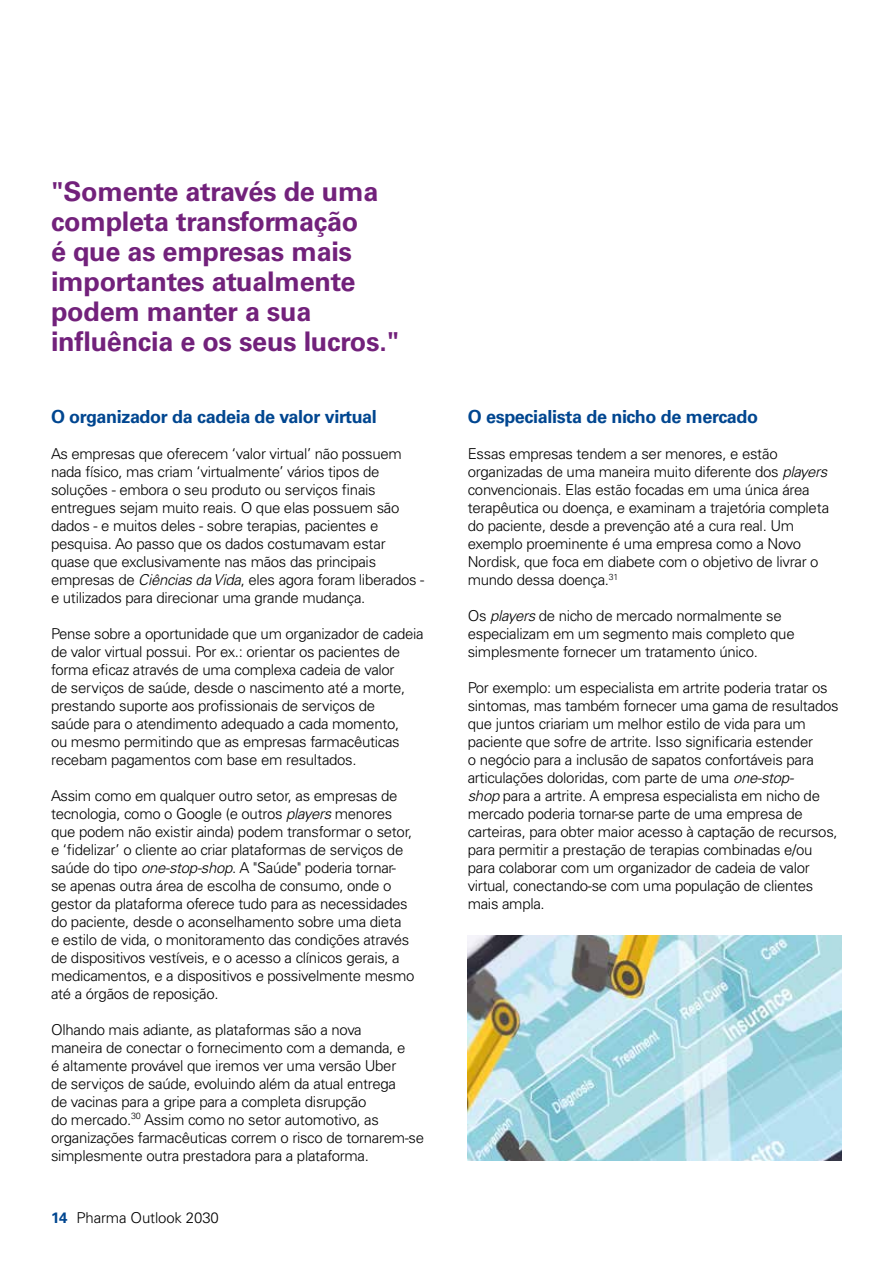
<style>
.page{position:relative;width:893px;height:1263px;background:#fff}
.page>*{position:absolute;margin:0;border:0;box-sizing:border-box;transform-origin:0 0}
.t1{font:700 27px/30px "Univers LT Std";letter-spacing:-.01em;color:#72217b}
.t2{font:700 18px "Univers LT Std";letter-spacing:-.02em;color:#004690}
.t3{font:300 15px/18px "Univers LT Std";letter-spacing:-.02em;color:#000}
.s1{font-style:italic}
.s2{font-weight:700;color:#004690}
</style>
<div class="page">
<img style="left:468px;top:935px;width:374px;height:226px">
<h1 class="t1" style="left:51px;top:177px;width:350px">"Somente através de uma completa transformação<br>é que as empresas mais importantes atualmente podem manter a sua influência e os seus lucros."</h1>
<p class="t2" style="left:51px;top:406px;width:327px">O organizador da cadeia de valor virtual</p>
<p class="t3" style="left:51px;top:445px;width:375px">As empresas que oferecem ‘valor virtual’ não possuem nada físico, mas criam ‘virtualmente’ vários tipos de soluções - embora o seu produto ou serviços finais entregues sejam muito reais. O que elas possuem são dados - e muitos deles - sobre terapias, pacientes e pesquisa. Ao passo que os dados costumavam estar quase que exclusivamente nas mãos das principais empresas de <span class="s1">Ciências da Vida</span>, eles agora foram liberados - e utilizados para direcionar uma grande mudança.</p>
<p class="t3" style="left:51px;top:625px;width:374px">Pense sobre a oportunidade que um organizador de cadeia de valor virtual possui. Por ex.: orientar os pacientes de forma eficaz através de uma complexa cadeia de valor<br>de serviços de saúde, desde o nascimento até a morte, prestando suporte aos profissionais de serviços de<br>saúde para o atendimento adequado a cada momento,<br>ou mesmo permitindo que as empresas farmacêuticas recebam pagamentos com base em resultados.</p>
<p class="t3" style="left:51px;top:787px;width:365px">Assim como em qualquer outro setor, as empresas de tecnologia, como o Google (e outros <span class="s1">players</span> menores que podem não existir ainda) podem transformar o setor, e ‘fidelizar’ o cliente ao criar plataformas de serviços de saúde do tipo <span class="s1">one-stop-shop</span>. A "Saúde" poderia tornar&shy;se apenas outra área de escolha de consumo, onde o gestor da plataforma oferece tudo para as necessidades do paciente, desde o aconselhamento sobre uma dieta<br>e estilo de vida, o monitoramento das condições através de dispositivos vestíveis, e o acesso a clínicos gerais, a medicamentos, e a dispositivos e possivelmente mesmo até a órgãos de reposição.</p>
<p class="t3" style="left:51px;top:1021px;width:375px">Olhando mais adiante, as plataformas são a nova<br>maneira de conectar o fornecimento com a demanda, e<br>é altamente provável que iremos ver uma versão Uber<br>de serviços de saúde, evoluindo além da atual entrega<br>de vacinas para a gripe para a completa disrupção<br>do mercado.<sup>30</sup> Assim como no setor automotivo, as organizações farmacêuticas correm o risco de tornarem-se simplesmente outra prestadora para a plataforma.</p>
<p class="t3" style="left:51px;top:1208px;width:169px"><span class="s2">14</span> Pharma Outlook 2030</p>
<p class="t2" style="left:468px;top:406px;width:292px">O especialista de nicho de mercado</p>
<p class="t3" style="left:468px;top:445px;width:363px">Essas empresas tendem a ser menores, e estão organizadas de uma maneira muito diferente dos <span class="s1">players </span>convencionais. Elas estão focadas em uma única área terapêutica ou doença, e examinam a trajetória completa do paciente, desde a prevenção até a cura real. Um exemplo proeminente é uma empresa como a Novo Nordisk, que foca em diabete com o objetivo de livrar o mundo dessa doença.<sup>31</sup></p>
<p class="t3" style="left:468px;top:607px;width:328px">Os <span class="s1">players</span> de nicho de mercado normalmente se especializam em um segmento mais completo que simplesmente fornecer um tratamento único.</p>
<p class="t3" style="left:468px;top:679px;width:372px">Por exemplo: um especialista em artrite poderia tratar os sintomas, mas também fornecer uma gama de resultados que juntos criariam um melhor estilo de vida para um paciente que sofre de artrite. Isso significaria estender<br>o negócio para a inclusão de sapatos confortáveis para articulações doloridas, com parte de uma <span class="s1">one-stop-<br>shop</span> para a artrite. A empresa especialista em nicho de mercado poderia tornar-se parte de uma empresa de carteiras, para obter maior acesso à captação de recursos, para permitir a prestação de terapias combinadas e/ou para colaborar com um organizador de cadeia de valor virtual, conectando-se com uma população de clientes mais ampla.</p>
</div>
